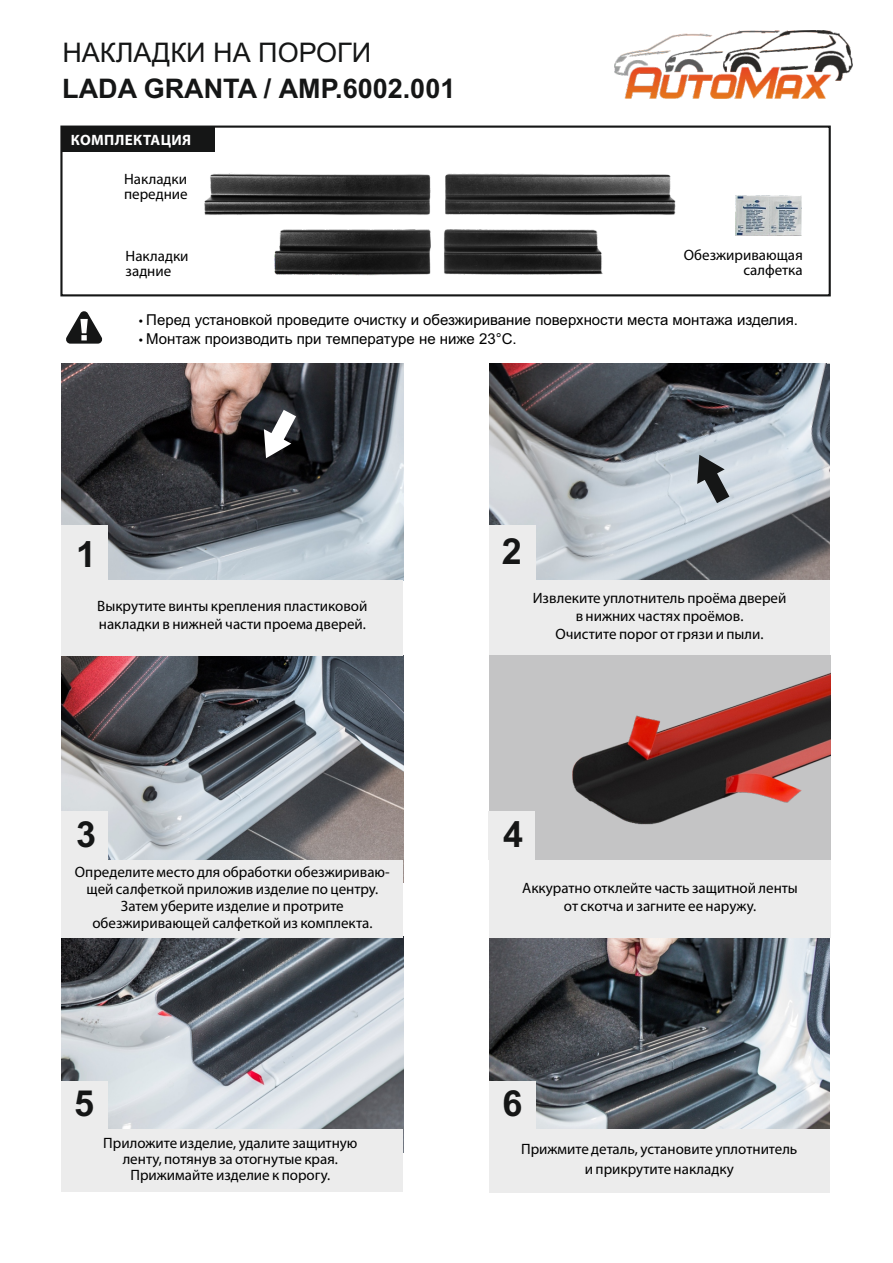
<style>
.page{position:relative;width:893px;height:1263px;background:#fff}
.page>*{position:absolute;margin:0;border:0;box-sizing:border-box;transform-origin:0 0}
.t1{font:700 36px "Arial";color:#151616}
.t2{font:700 27px "Arial";color:#151616}
.t3{font:27px "Arial";color:#151616}
.t4{font:15px/18px "Myriad Pro";color:#000;text-align:center}
.t5{font:15px "Arial";color:#000}
.t6{font:700 15px "Myriad Pro";letter-spacing:.025em;color:#fff}
.s1{font-family:"Myriad Pro"}
</style>
<div class="page">
<img style="left:204px;top:173px;width:472px;height:103px">
<img style="left:61px;top:655px;width:342px;height:205px">
<img style="left:489px;top:937px;width:341px;height:192px">
<img style="left:61px;top:937px;width:342px;height:192px">
<img style="left:489px;top:364px;width:341px;height:216px">
<img style="left:61px;top:364px;width:342px;height:216px">
<img style="left:614px;top:30px;width:238px;height:69px">
<div style="left:60px;top:126px;width:771px;height:170px;border:2px solid #151616"></div>
<svg style="left:66px;top:311px;width:37px;height:33px"></svg>
<div style="left:61px;top:580px;width:342px;height:75px;background:#ececec"></div>
<div style="left:489px;top:580px;width:341px;height:75px;background:#ececec"></div>
<div style="left:61px;top:860px;width:342px;height:77px;background:#ececec"></div>
<div style="left:489px;top:1129px;width:341px;height:64px;background:#ececec"></div>
<div style="left:61px;top:525px;width:47px;height:55px;background:#ececec"></div>
<div style="left:489px;top:525px;width:47px;height:55px;background:#ececec"></div>
<div style="left:61px;top:812px;width:47px;height:48px;background:#ececec"></div>
<div style="left:489px;top:1081px;width:47px;height:48px;background:#ececec"></div>
<div style="left:61px;top:127px;width:154px;height:25px;background:#151616"></div>
<svg style="left:264px;top:410px;width:32px;height:48px"></svg>
<img style="left:735px;top:195px;width:67px;height:41px">
<svg style="left:697px;top:455px;width:32px;height:48px;background:#73797d"></svg>
<div style="left:61px;top:1129px;width:342px;height:63px;background:#ececec"></div>
<div style="left:61px;top:1081px;width:47px;height:48px;background:#ececec"></div>
<div style="left:489px;top:655px;width:341px;height:241px;background:#c4c4c5"></div>
<img style="left:572px;top:673px;width:258px;height:152px">
<div style="left:489px;top:860px;width:342px;height:77px;background:#ececec"></div>
<div style="left:489px;top:812px;width:46px;height:48px;background:#ececec"></div>
<h2 class="t3" style="left:62px;top:42px;width:310px">НАКЛАДКИ НА ПОРОГИ</h2>
<h2 class="t2" style="left:62px;top:79px;width:395px">LADA GRANTA / AMP.6002.001</h2>
<p class="t6" style="left:71px;top:133px;width:122px">КОМПЛЕКТАЦИЯ</p>
<p class="t4" style="left:124px;top:172px;width:65px;line-height:15px;text-align:left">Накладки передние</p>
<p class="t4" style="left:126px;top:249px;width:64px;line-height:15px;text-align:left">Накладки задние</p>
<p class="t4" style="left:684px;top:248px;width:120px;line-height:15px;text-align:right">Обезжиривающая салфетка</p>
<p class="t5" style="left:139px;top:314px;width:661px"><span class="s1">•</span> Перед установкой проведите очистку и обезжиривание поверхности места монтажа изделия.</p>
<p class="t5" style="left:139px;top:333px;width:379px"><span class="s1">•</span> Монтаж производить при температуре не ниже 23°С.</p>
<h1 class="t1" style="left:76px;top:541px;width:22px">1</h1>
<h1 class="t1" style="left:502px;top:538px;width:22px">2</h1>
<p class="t4" style="left:97px;top:598px;width:272px;text-align:left">Выкрутите винты крепления пластиковой накладки в нижней части проема дверей.</p>
<p class="t4" style="left:533px;top:590px;width:255px">Извлеките уплотнитель проёма дверей в нижних частях проёмов.<br>Очистите порог от грязи и пыли.</p>
<h1 class="t1" style="left:76px;top:821px;width:22px">3</h1>
<h1 class="t1" style="left:503px;top:821px;width:22px">4</h1>
<p class="t4" style="left:75px;top:865px;width:316px;line-height:17px">Определите место для обработки обезжириваю&shy;щей салфеткой приложив изделие по центру.<br>Затем уберите изделие и протрите обезжиривающей салфеткой из комплекта.</p>
<h1 class="t1" style="left:74px;top:1090px;width:22px">5</h1>
<p class="t4" style="left:103px;top:1137px;width:256px;line-height:15.6px">Приложите изделие, удалите защитную ленту, потянув за отогнутые края.<br>Прижимайте изделие к порогу.</p>
<p class="t4" style="left:522px;top:880px;width:277px">Аккуратно отклейте часть защитной ленты от скотча и загните ее наружу.</p>
<h1 class="t1" style="left:502px;top:1090px;width:22px">6</h1>
<p class="t4" style="left:521px;top:1140px;width:278px;line-height:20.1px">Прижмите деталь, установите уплотнитель и прикрутите накладку</p>
</div>
